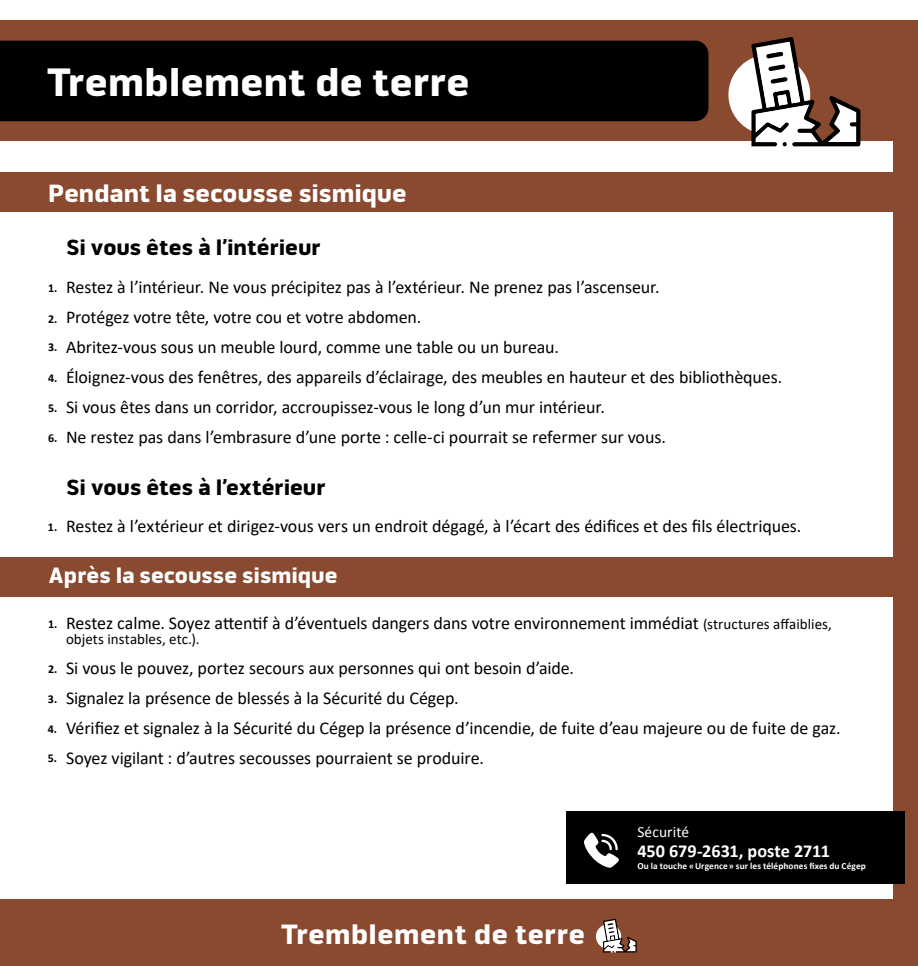
<style>
.page{position:relative;width:918px;height:966px;background:#fff}
.page>*{position:absolute;margin:0;border:0;box-sizing:border-box;transform-origin:0 0}
.t1{font:900 40.5px "Pill Gothic 600 mg";letter-spacing:.005em;color:#fff}
.t2{font:900 28.5px "Pill Gothic 600 mg";letter-spacing:.02em;color:#fff}
.t3{font:900 25.5px "Pill Gothic 600 mg";letter-spacing:-.005em;color:#fff}
.t4{font:900 22.5px "Pill Gothic 600 mg";color:#000}
.t5{font:900 22.5px "Pill Gothic 600 mg";color:#fff}
.t6{font:700 18.3px "Calibri";letter-spacing:-.005em;color:#fff}
.t7{font:18px/30px "Calibri";letter-spacing:-.005em;color:#000}
.t8{font:15.45px "Calibri";letter-spacing:.005em;color:#fff}
.t9{font:15px "Calibri";letter-spacing:.005em;color:#000}
.t10{font:700 12px "Calibri";color:#000}
.t11{font:700 9.3px "Calibri";letter-spacing:.01em;color:#fff}
.s1{font-size:15px}
</style>
<div class="page">
<div style="left:0;top:21px;width:918px;height:120px;background:#894a30"></div>
<div style="left:0;top:41px;width:708px;height:80px;background:#000"></div>
<div style="left:0;top:557px;width:918px;height:39px;background:#894a30"></div>
<div style="left:728px;top:54px;width:82px;height:81px;background:#fff;border-radius:50%"></div>
<div style="left:0;top:172px;width:918px;height:40px;background:#894a30"></div>
<div style="left:893px;top:88px;width:25px;height:877px;background:#894a30"></div>
<div style="left:0;top:898px;width:918px;height:67px;background:#894a30"></div>
<svg style="left:751px;top:37px;width:109px;height:109px"></svg>
<div style="left:596px;top:923px;width:25px;height:25px;background:#fff;border-radius:50%"></div>
<svg style="left:603px;top:918px;width:34px;height:34px"></svg>
<div style="left:566px;top:811px;width:338px;height:72px;background:#000"></div>
<svg style="left:584px;top:832px;width:35px;height:35px"></svg>
<h1 class="t1" style="left:47px;top:57px;width:424px">Tremblement de terre</h1>
<h3 class="t3" style="left:48px;top:178px;width:360px">Pendant la secousse sismique</h3>
<p class="t4" style="left:66px;top:234px;width:256px">Si vous êtes à l’intérieur</p>
<p class="t10" style="left:48px;top:279px;width:11px">1.</p>
<p class="t10" style="left:48px;top:310px;width:11px">2.</p>
<p class="t10" style="left:48px;top:339px;width:11px">3.</p>
<p class="t10" style="left:48px;top:369px;width:11px">4.</p>
<p class="t10" style="left:48px;top:399px;width:11px">5.</p>
<p class="t10" style="left:48px;top:429px;width:11px">6.</p>
<p class="t7" style="left:66px;top:272px;width:718px">Restez à l’intérieur. Ne vous précipitez pas à l’extérieur. Ne prenez pas l’ascenseur.<br>Protégez votre tête, votre cou et votre abdomen.<br>Abritez-vous sous un meuble lourd, comme une table ou un bureau.<br>Éloignez-vous des fenêtres, des appareils d’éclairage, des meubles en hauteur et des bibliothèques.<br>Si vous êtes dans un corridor, accroupissez-vous le long d’un mur intérieur.<br>Ne restez pas dans l’embrasure d’une porte : celle-ci pourrait se refermer sur vous.</p>
<p class="t10" style="left:48px;top:518px;width:11px">1.</p>
<p class="t4" style="left:66px;top:473px;width:261px">Si vous êtes à l’extérieur</p>
<p class="t7" style="left:66px;top:511px;width:737px">Restez à l’extérieur et dirigez-vous vers un endroit dégagé, à l’écart des édifices et des fils électriques.</p>
<p class="t5" style="left:49px;top:562px;width:290px">Après la secousse sismique</p>
<p class="t10" style="left:48px;top:615px;width:11px">1.</p>
<p class="t10" style="left:48px;top:660px;width:11px">2.</p>
<p class="t10" style="left:48px;top:690px;width:11px">3.</p>
<p class="t10" style="left:48px;top:720px;width:11px">4.</p>
<p class="t10" style="left:48px;top:749px;width:11px">5.</p>
<p class="t7" style="left:66px;top:607px;width:767px">Restez calme. Soyez attentif à d’éventuels dangers dans votre environnement immédiat <span class="s1">(structures affaiblies,</span></p>
<p class="t9" style="left:66px;top:628px;width:135px">objets instables, etc.).</p>
<p class="t7" style="left:66px;top:652px;width:776px">Si vous le pouvez, portez secours aux personnes qui ont besoin d’aide.<br>Signalez la présence de blessés à la Sécurité du Cégep.<br>Vérifiez et signalez à la Sécurité du Cégep la présence d’incendie, de fuite d’eau majeure ou de fuite de gaz.<br>Soyez vigilant : d’autres secousses pourraient se produire.</p>
<h2 class="t2" style="left:281px;top:916px;width:305px">Tremblement de terre</h2>
<p class="t8" style="left:637px;top:822px;width:53px">Sécurité</p>
<p class="t11" style="left:637px;top:860px;width:230px">Ou la touche «Urgence» sur les téléphones fixes du Cégep</p>
<p class="t6" style="left:637px;top:839px;width:194px">450 679-2631, poste 2711</p>
</div>
